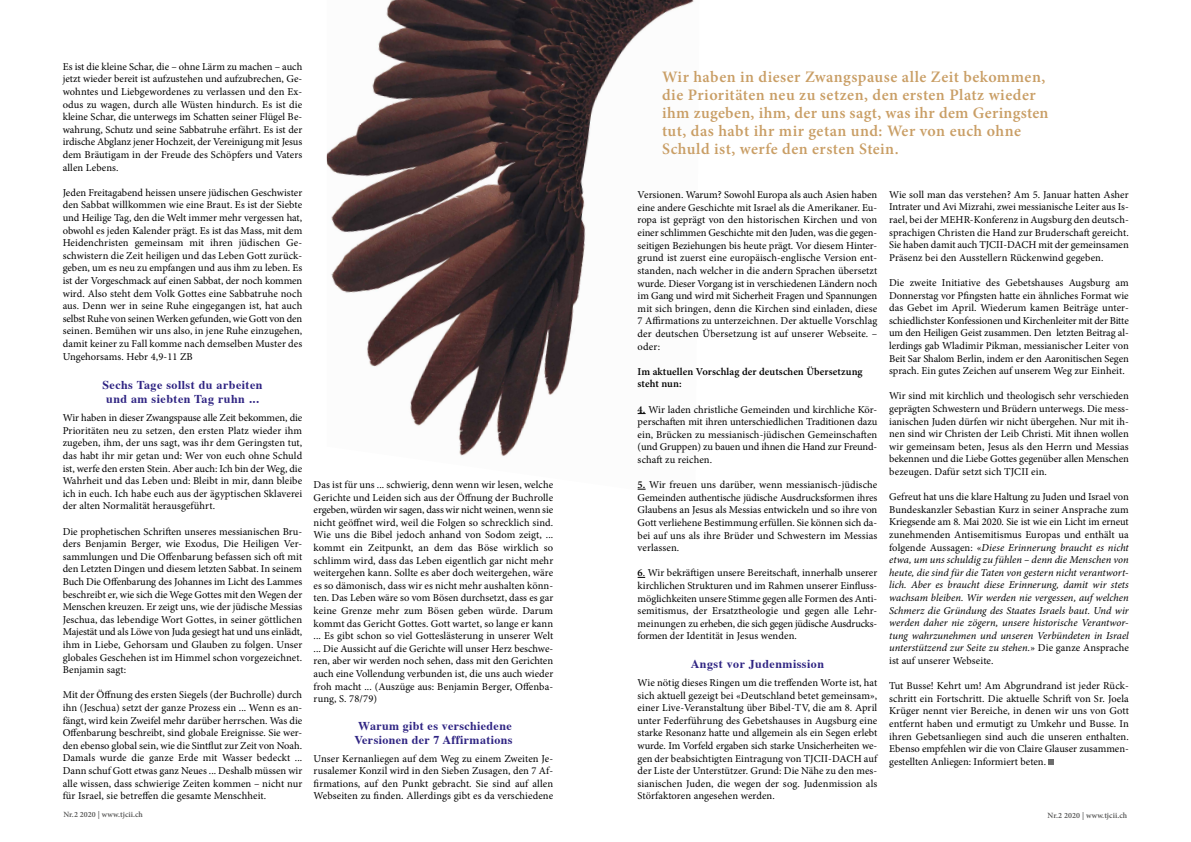
<style>
.page{position:relative;width:1191px;height:842px;background:#fff}
.page>*{position:absolute;margin:0;border:0;box-sizing:border-box;transform-origin:0 0}
.t1{font:600 16px/18px "Minion Pro";letter-spacing:.025em;color:#c99e65}
.t2{font:700 12px/14.4px "Times";letter-spacing:.04em;color:#2e2382;text-align:center}
.t3{font:10.5px/12.6px "Minion Pro";letter-spacing:.005em;color:#000;text-align:justify}
.t4{font:italic 10.5px/12.6px "Minion Pro";color:#000;text-align:justify}
.t5{font:600 10.5px/12.6px "Minion Pro";letter-spacing:.01em;color:#000}
.t6{font:600 8px "Minion Pro";letter-spacing:.01em;color:#565655}
.s1{font-weight:600}
.s2{font-style:normal}
</style>
<div class="page">
<img style="left:327px;top:0;width:367px;height:490px">
<svg style="left:1048px;top:759px;width:5px;height:6px"></svg>
<p class="t3" style="left:63px;top:60px;width:241px">Es ist die kleine Schar, die – ohne Lärm zu machen – auch jetzt wieder bereit ist aufzustehen und aufzubrechen, Ge&shy;wohntes und Liebgewordenes zu verlassen und den Ex&shy;odus zu wagen, durch alle Wüsten hindurch. Es ist die kleine Schar, die unterwegs im Schatten seiner Flügel Be&shy;wahrung, Schutz und seine Sabbatruhe erfährt. Es ist der irdische Abglanz jener Hochzeit, der Vereinigung mit Jesus dem Bräutigam in der Freude des Schöpfers und Vaters allen Lebens.</p>
<p class="t3" style="left:63px;top:186px;width:241px">Jeden Freitagabend heissen unsere jüdischen Geschwister den Sabbat willkommen wie eine Braut. Es ist der Siebte und Heilige Tag, den die Welt immer mehr vergessen hat, obwohl es jeden Kalender prägt. Es ist das Mass, mit dem Heidenchristen gemeinsam mit ihren jüdischen Ge&shy;schwistern die Zeit heiligen und das Leben Gott zurück&shy;geben, um es neu zu empfangen und aus ihm zu leben. Es ist der Vorgeschmack auf einen Sabbat, der noch kommen wird. Also steht dem Volk Gottes eine Sabbatruhe noch aus. Denn wer in seine Ruhe eingegangen ist, hat auch selbst Ruhe von seinen Werken gefunden, wie Gott von den seinen. Bemühen wir uns also, in jene Ruhe einzugehen, damit keiner zu Fall komme nach demselben Muster des Ungehorsams. Hebr 4,9-11 ZB</p>
<p class="t2" style="left:102px;top:377px;width:162px">Sechs Tage sollst du arbeiten und am siebten Tag ruhn ...</p>
<p class="t3" style="left:63px;top:411px;width:241px">Wir haben in dieser Zwangspause alle Zeit bekommen, die Prioritäten neu zu setzen, den ersten Platz wieder ihm zugeben, ihm, der uns sagt, was ihr dem Geringsten tut, das habt ihr mir getan und: Wer von euch ohne Schuld ist, werfe den ersten Stein. Aber auch: Ich bin der Weg, die Wahrheit und das Leben und: Bleibt in mir, dann bleibe ich in euch. Ich habe euch aus der ägyptischen Sklaverei der alten Normalität herausgeführt.</p>
<p class="t3" style="left:63px;top:525px;width:241px">Die prophetischen Schriften unseres messianischen Bru&shy;ders Benjamin Berger, wie Exodus, Die Heiligen Ver&shy;sammlungen und Die Offenbarung befassen sich oft mit den Letzten Dingen und diesem letzten Sabbat. In seinem Buch Die Offenbarung des Johannes im Licht des Lammes beschreibt er, wie sich die Wege Gottes mit den Wegen der Menschen kreuzen. Er zeigt uns, wie der jüdische Messias Jeschua, das lebendige Wort Gottes, in seiner göttlichen Majestät und als Löwe von Juda gesiegt hat und uns einlädt, ihm in Liebe, Gehorsam und Glauben zu folgen. Unser globales Geschehen ist im Himmel schon vorgezeichnet.<br>Benjamin sagt:</p>
<p class="t3" style="left:63px;top:689px;width:241px">Mit der Öffnung des ersten Siegels (der Buchrolle) durch ihn (Jeschua) setzt der ganze Prozess ein ... Wenn es an&shy;fängt, wird kein Zweifel mehr darüber herrschen. Was die Offenbarung beschreibt, sind globale Ereignisse. Sie wer&shy;den ebenso global sein, wie die Sintflut zur Zeit von Noah.<br>Damals wurde die ganze Erde mit Wasser bedeckt ...<br>Dann schuf Gott etwas ganz Neues ... Deshalb müssen wir alle wissen, dass schwierige Zeiten kommen – nicht nur für Israel, sie betreffen die gesamte Menschheit.</p>
<p class="t6" style="left:63px;top:808px;width:81px">Nr.2 2020 | www.tjcii.ch</p>
<p class="t3" style="left:314px;top:478px;width:241px">Das ist für uns ... schwierig, denn wenn wir lesen, welche Gerichte und Leiden sich aus der Öffnung der Buchrolle ergeben, würden wir sagen, dass wir nicht weinen, wenn sie nicht geöffnet wird, weil die Folgen so schrecklich sind.<br>Wie uns die Bibel jedoch anhand von Sodom zeigt, ... kommt ein Zeitpunkt, an dem das Böse wirklich so schlimm wird, dass das Leben eigentlich gar nicht mehr weitergehen kann. Sollte es aber doch weitergehen, wäre es so dämonisch, dass wir es nicht mehr aushalten könn&shy;ten. Das Leben wäre so vom Bösen durchsetzt, dass es gar keine Grenze mehr zum Bösen geben würde. Darum kommt das Gericht Gottes. Gott wartet, so lange er kann ... Es gibt schon so viel Gotteslästerung in unserer Welt ... Die Aussicht auf die Gerichte will unser Herz beschwe&shy;ren, aber wir werden noch sehen, dass mit den Gerichten auch eine Vollendung verbunden ist, die uns auch wieder froh macht ... (Auszüge aus: Benjamin Berger, Offenba&shy;rung, S. 78/79)</p>
<p class="t2" style="left:354px;top:717px;width:160px">Warum gibt es verschiedene<br>Versionen der 7 Affirmations</p>
<p class="t3" style="left:314px;top:752px;width:241px">Unser Kernanliegen auf dem Weg zu einem Zweiten Je&shy;rusalemer Konzil wird in den Sieben Zusagen, den 7 Af&shy;firmations, auf den Punkt gebracht. Sie sind auf allen Webseiten zu finden. Allerdings gibt es da verschiedene</p>
<p class="t1" style="left:662px;top:67px;width:388px">Wir haben in dieser Zwangspause alle Zeit bekommen, die Prioritäten neu zu setzen, den ersten Platz wieder ihm zugeben, ihm, der uns sagt, was ihr dem Geringsten tut, das habt ihr mir getan und: Wer von euch ohne Schuld ist, werfe den ersten Stein.</p>
<p class="t3" style="left:637px;top:189px;width:241px">Versionen. Warum? Sowohl Europa als auch Asien haben eine andere Geschichte mit Israel als die Amerikaner. Eu&shy;ropa ist geprägt von den historischen Kirchen und von einer schlimmen Geschichte mit den Juden, was die gegen&shy;seitigen Beziehungen bis heute prägt. Vor diesem Hinter&shy;grund ist zuerst eine europäisch-englische Version ent&shy;standen, nach welcher in die andern Sprachen übersetzt wurde. Dieser Vorgang ist in verschiedenen Ländern noch im Gang und wird mit Sicherheit Fragen und Spannungen mit sich bringen, denn die Kirchen sind einladen, diese 7 Affirmations zu unterzeichnen. Der aktuelle Vorschlag der deutschen Übersetzung ist auf unserer Webseite. – oder:</p>
<p class="t5" style="left:637px;top:365px;width:226px">Im aktuellen Vorschlag der deutschen Übersetzung steht nun:</p>
<p class="t3" style="left:637px;top:403px;width:241px"><span class="s1">4.</span> Wir laden christliche Gemeinden und kirchliche Kör&shy;perschaften mit ihren unterschiedlichen Traditionen dazu ein, Brücken zu messianisch-jüdischen Gemeinschaften (und Gruppen) zu bauen und ihnen die Hand zur Freund&shy;schaft zu reichen.</p>
<p class="t3" style="left:637px;top:478px;width:241px"><span class="s1">5.</span> Wir freuen uns darüber, wenn messianisch-jüdische Gemeinden authentische jüdische Ausdrucksformen ihres Glaubens an Jesus als Messias entwickeln und so ihre von Gott verliehene Bestimmung erfüllen. Sie können sich da&shy;bei auf uns als ihre Brüder und Schwestern im Messias verlassen.</p>
<p class="t3" style="left:637px;top:567px;width:241px"><span class="s1">6</span>. Wir bekräftigen unsere Bereitschaft, innerhalb unserer kirchlichen Strukturen und im Rahmen unserer Einfluss&shy;möglichkeiten unsere Stimme gegen alle Formen des Anti&shy;semitismus, der Ersatztheologie und gegen alle Lehr&shy;meinungen zu erheben, die sich gegen jüdische Ausdrucks&shy;formen der Identität in Jesus wenden.</p>
<p class="t2" style="left:691px;top:656px;width:135px">Angst vor Judenmission</p>
<p class="t3" style="left:637px;top:676px;width:242px">Wie nötig dieses Ringen um die treffenden Worte ist, hat sich aktuell gezeigt bei «Deutschland betet gemeinsam», einer Live-Veranstaltung über Bibel-TV, die am 8. April unter Federführung des Gebetshauses in Augsburg eine starke Resonanz hatte und allgemein als ein Segen erlebt wurde. Im Vorfeld ergaben sich starke Unsicherheiten we&shy;gen der beabsichtigten Eintragung von TJCII-DACH auf der Liste der Unterstützer. Grund: Die Nähe zu den mes&shy;sianischen Juden, die wegen der sog. Judenmission als Störfaktoren angesehen werden.</p>
<p class="t3" style="left:889px;top:188px;width:241px">Wie soll man das verstehen? Am 5. Januar hatten Asher Intrater und Avi Mizrahi, zwei messianische Leiter aus Is&shy;rael, bei der MEHR-Konferenz in Augsburg den deutsch&shy;sprachigen Christen die Hand zur Bruderschaft gereicht.<br>Sie haben damit auch TJCII-DACH mit der gemeinsamen Präsenz bei den Ausstellern Rückenwind gegeben.</p>
<p class="t3" style="left:889px;top:276px;width:241px">Die zweite Initiative des Gebetshauses Augsburg am Donnerstag vor Pfingsten hatte ein ähnliches Format wie das Gebet im April. Wiederum kamen Beiträge unter&shy;schiedlichster Konfessionen und Kirchenleiter mit der Bitte um den Heiligen Geist zusammen. Den letzten Beitrag al&shy;lerdings gab Wladimir Pikman, messianischer Leiter von Beit Sar Shalom Berlin, indem er den Aaronitischen Segen sprach. Ein gutes Zeichen auf unserem Weg zur Einheit.</p>
<p class="t3" style="left:889px;top:390px;width:241px">Wir sind mit kirchlich und theologisch sehr verschieden geprägten Schwestern und Brüdern unterwegs. Die mess&shy;ianischen Juden dürfen wir nicht übergehen. Nur mit ih&shy;nen sind wir Christen der Leib Christi. Mit ihnen wollen wir gemeinsam beten, Jesus als den Herrn und Messias bekennen und die Liebe Gottes gegenüber allen Menschen bezeugen. Dafür setzt sich TJCII ein.</p>
<p class="t4" style="left:889px;top:490px;width:241px"><span class="s2">Gefreut hat uns die klare Haltung zu Juden und Israel von Bundeskanzler Sebastian Kurz in seiner Ansprache zum Kriegsende am 8. Mai 2020. Sie ist wie ein Licht im erneut zunehmenden Antisemitismus Europas und enthält ua folgende Aussagen: «</span>Diese Erinnerung braucht es nicht etwa, um uns schuldig zu fühlen – denn die Menschen von heute, die sind für die Taten von gestern nicht verantwort&shy;lich. Aber es braucht diese Erinnerung, damit wir stets wachsam bleiben. Wir werden nie vergessen, auf welchen Schmerz die Gründung des Staates Israels baut. Und wir werden daher nie zögern, unsere historische Verantwor&shy;tung wahrzunehmen und unseren Verbündeten in Israel unterstützend zur Seite zu stehen.<span class="s2">» Die ganze Ansprache ist auf unserer Webseite.</span></p>
<p class="t3" style="left:889px;top:679px;width:241px">Tut Busse! Kehrt um! Am Abgrundrand ist jeder Rück&shy;schritt ein Fortschritt. Die aktuelle Schrift von Sr. Joela Krüger nennt vier Bereiche, in denen wir uns von Gott entfernt haben und ermutigt zu Umkehr und Busse. In ihren Gebetsanliegen sind auch die unseren enthalten.<br>Ebenso empfehlen wir die von Claire Glauser zusammen&shy;gestellten Anliegen: Informiert beten.</p>
<p class="t6" style="left:1047px;top:810px;width:81px">Nr.2 2020 | www.tjcii.ch</p>
</div>
